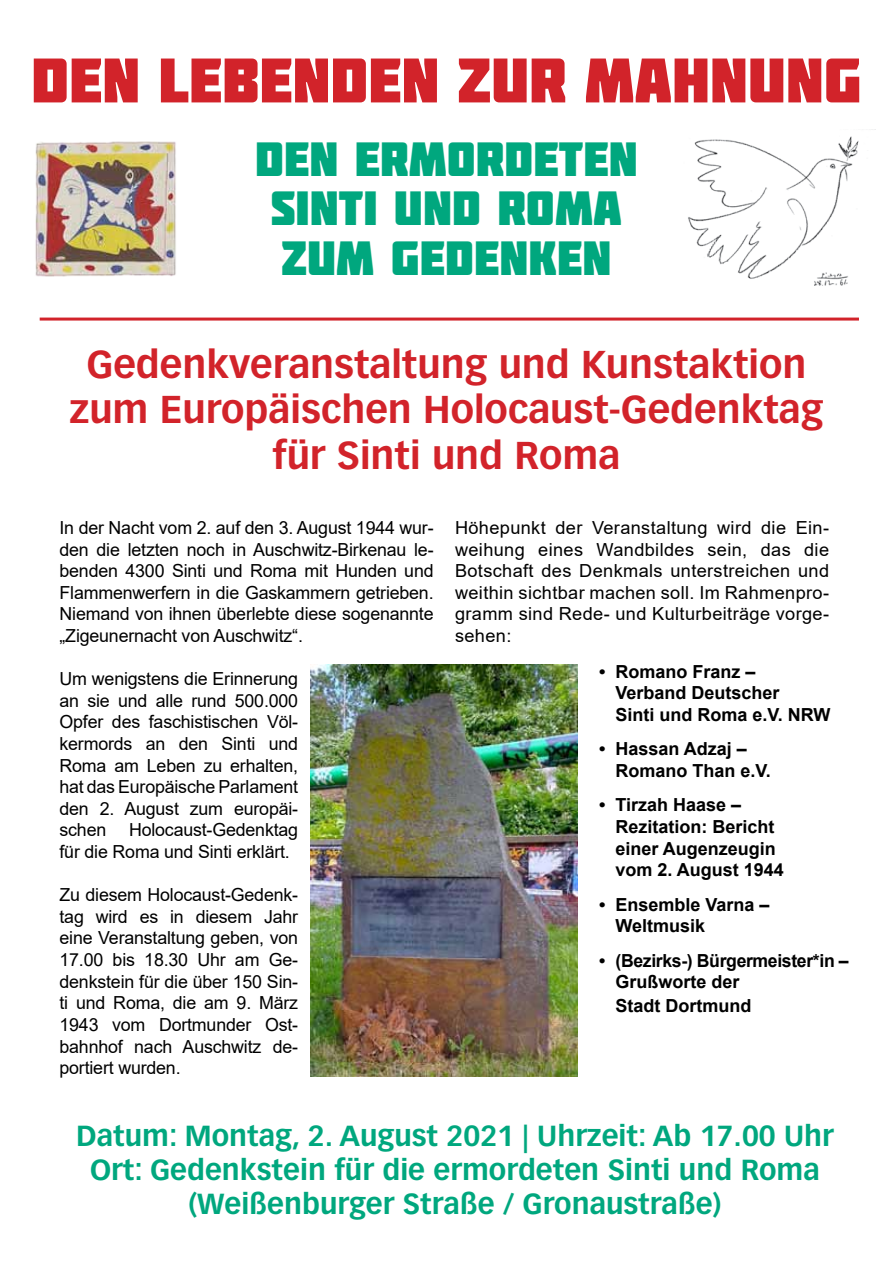
<style>
.page{position:relative;width:893px;height:1263px;background:#fff}
.page>*{position:absolute;margin:0;border:0;box-sizing:border-box;transform-origin:0 0}
.t1{font:62.7px "Molot";color:#d2232a}
.t2{font:48px/49.5px "Molot";color:#00a77e;text-align:center}
.t3{font:700 38.1px/45.8px "Vectora LT Std";color:#d2232a;text-align:center}
.t4{font:700 28.5px/34.2px "Vectora LT Std";color:#00a77e;text-align:center}
.t5{font:18px/21.6px "Arial";letter-spacing:-.01em;color:#000;text-align:justify}
.t6{font:700 18px/21.6px "Arial";color:#000}
.t7{font:700 18px/21.6px "Arial";letter-spacing:-.02em;color:#000}
</style>
<div class="page">
<img style="left:35px;top:141px;width:141px;height:136px">
<img style="left:688px;top:136px;width:171px;height:150px">
<hr style="left:40px;top:318px;width:819px;height:3px;background:#d2232a">
<img style="left:311px;top:664px;width:267px;height:412px">
<h1 class="t1" style="left:31px;top:43px;width:832px">DEN LEBENDEN ZUR MAHNUNG</h1>
<h2 class="t2" style="left:255px;top:133px;width:384px">DEN ERMORDETEN<br>SINTI UND ROMA<br>ZUM GEDENKEN</h2>
<h3 class="t3" style="left:70px;top:341px;width:755px">Gedenkveranstaltung und Kunstaktion zum Europäischen Holocaust-Gedenktag für Sinti und Roma</h3>
<p class="t5" style="left:60px;top:517px;width:376px">In der Nacht vom 2. auf den 3. August 1944 wur&shy;den die letzten noch in Auschwitz-Birkenau le&shy;benden 4300 Sinti und Roma mit Hunden und Flammenwerfern in die Gaskammern getrieben.<br>Niemand von ihnen überlebte diese sogenannte „Zigeunernacht von Auschwitz“.</p>
<p class="t5" style="left:60px;top:668px;width:240px">Um wenigstens die Erinnerung an sie und alle rund 500.000<br>Opfer des faschistischen Völ&shy;kermords an den Sinti und Roma am Leben zu erhalten, hat das Europäische Parlament den 2. August zum europäi&shy;schen</p>
<p class="t5" style="left:60px;top:819px;width:240px;text-indent:69px">Holocaust-Gedenktag für die Roma und Sinti erklärt.</p>
<p class="t5" style="left:60px;top:884px;width:240px">Zu diesem Holocaust-Gedenk&shy;tag wird es in diesem Jahr eine Veranstaltung geben, von 17.00 bis 18.30 Uhr am Ge&shy;denkstein für die über 150 Sin&shy;ti und Roma, die am 9. März 1943 vom Dortmunder Ost&shy;bahnhof nach Auschwitz de&shy;portiert wurden.</p>
<p class="t5" style="left:455px;top:517px;width:376px">Höhepunkt der Veranstaltung wird die Ein&shy;weihung eines Wandbildes sein, das die Botschaft des Denkmals unterstreichen und weithin sichtbar machen soll. Im Rahmenpro&shy;gramm sind Rede- und Kulturbeiträge vorge&shy;sehen:</p>
<p class="t6" style="left:616px;top:661px;width:217px;text-indent:-17px">• Romano Franz –<br>Verband Deutscher<br>Sinti und Roma e.V. NRW</p>
<p class="t6" style="left:616px;top:738px;width:157px;text-indent:-17px">• Hassan Adzaj –<br>Romano Than e.V.</p>
<p class="t6" style="left:616px;top:794px;width:170px;text-indent:-17px">• Tirzah Haase –<br>Rezitation: Bericht einer Augenzeugin vom 2. August 1944</p>
<p class="t6" style="left:616px;top:894px;width:156px;text-indent:-17px">• Ensemble Varna –<br>Weltmusik</p>
<p class="t7" style="left:616px;top:950px;width:235px;text-indent:-17px">• (Bezirks-) Bürgermeister*in –<br>Grußworte der</p>
<p class="t6" style="left:616px;top:995px;width:137px">Stadt Dortmund</p>
<h3 class="t4" style="left:76px;top:1118px;width:759px">Datum: Montag, 2. August 2021 | Uhrzeit: Ab 17.00 Uhr<br>Ort: Gedenkstein für die ermordeten Sinti und Roma (Weißenburger Straße / Gronaustraße)</h3>
</div>
